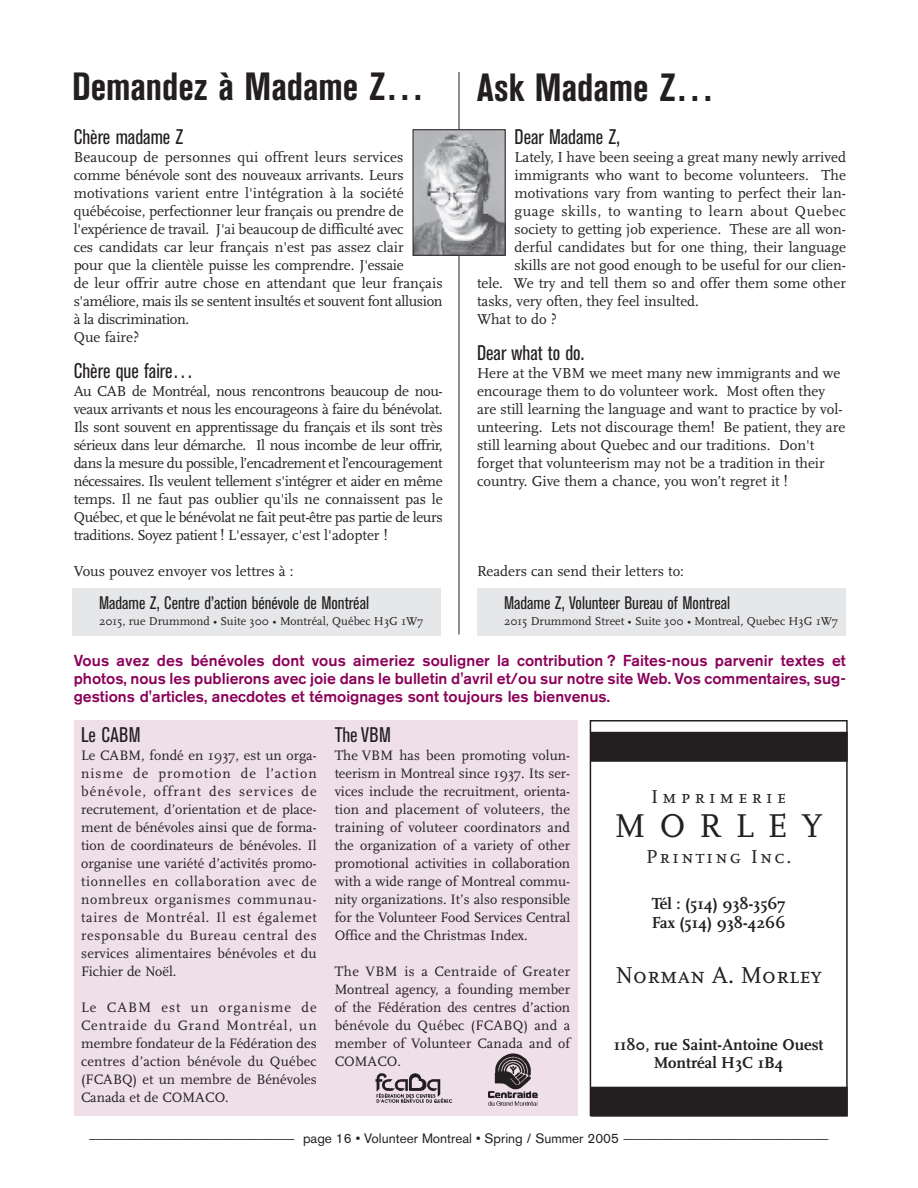
<style>
.page{position:relative;width:918px;height:1188px;background:#fff}
.page>*{position:absolute;margin:0;border:0;box-sizing:border-box;transform-origin:0 0}
.t1{font:700 condensed 39px "Akzidenz Grotesk BE";color:#231f20}
.t2{font:34.5px "Scala";letter-spacing:.4em;color:#231f20}
.t3{font:24px "Scala Caps";color:#231f20}
.t4{font:condensed 21px "Akzidenz Grotesk BE";color:#231f20}
.t5{font:19.5px "Scala Caps";letter-spacing:.1em;color:#231f20}
.t6{font:19.5px "Scala Caps";letter-spacing:.2em;color:#231f20}
.t7{font:condensed 18px "Akzidenz Grotesk BE";color:#231f20}
.t8{font:700 16.5px/19.5px "Scala";color:#231f20}
.t9{font:500 15.75px/18px "Akzidenz Grotesk BE";color:#8b0159;text-align:justify}
.t10{font:15.75px "Akzidenz Grotesk BE";color:#231f20}
.t11{font:15px/18px "Scala";color:#231f20}
.t12{font:15px "Scala";letter-spacing:.04em;color:#231f20}
.t13{font:14.25px/18px "Scala";color:#231f20;text-align:justify}
.t14{font:12px "Scala";color:#231f20}
</style>
<div class="page">
<div style="left:74px;top:720px;width:504px;height:396px;background:#efdfe8"></div>
<div style="left:477px;top:588px;width:369px;height:48px;background:#e6e7e9"></div>
<div style="left:590px;top:720px;width:258px;height:396px;border:2px solid #231f20"></div>
<div style="left:591px;top:1087px;width:257px;height:30px;background:#231f20"></div>
<div style="left:591px;top:732px;width:257px;height:30px;background:#231f20"></div>
<img style="left:488px;top:1053px;width:50px;height:53px">
<img style="left:375px;top:1073px;width:78px;height:30px">
<hr style="left:459px;top:72px;width:1px;height:562px;background:#231f20">
<img style="left:415px;top:131px;width:89px;height:123px">
<div style="left:413px;top:129px;width:93px;height:127px;border:1px solid #231f20"></div>
<div style="left:72px;top:588px;width:369px;height:48px;background:#e6e7e9"></div>
<h1 class="t1" style="left:72px;top:72px;width:354px">Demandez à Madame Z…</h1>
<h1 class="t1" style="left:477px;top:74px;width:239px">Ask Madame Z…</h1>
<h3 class="t4" style="left:74px;top:129px;width:111px">Chère madame Z</h3>
<p class="t11" style="left:74px;top:149px;width:371px">Beaucoup de personnes qui offrent leurs services comme bénévole sont des nouveaux arrivants. Leurs motivations varient entre l'intégration à la société québécoise, perfectionner leur français ou prendre de l'expérience de travail. J'ai beaucoup de difficulté avec<br>ces candidats car leur français n'est pas assez clair<br>pour que la clientèle puisse les comprendre. J'essaie<br>de leur offrir autre chose en attendant que leur français s'améliore, mais ils se sentent insultés et souvent font allusion à la discrimination.<br>Que faire?</p>
<h3 class="t4" style="left:74px;top:363px;width:121px">Chère que faire…</h3>
<p class="t11" style="left:74px;top:383px;width:371px;text-align:justify">Au CAB de Montréal, nous rencontrons beaucoup de nou&shy;veaux arrivants et nous les encourageons à faire du bénévolat.<br>Ils sont souvent en apprentissage du français et ils sont très sérieux dans leur démarche. Il nous incombe de leur offrir, dans la mesure du possible, l’encadrement et l’encouragement nécessaires. Ils veulent tellement s'intégrer et aider en même temps. Il ne faut pas oublier qu'ils ne connaissent pas le Québec, et que le bénévolat ne fait peut-être pas partie de leurs traditions. Soyez patient ! L'essayer, c'est l'adopter !</p>
<p class="t11" style="left:74px;top:563px;width:221px">Vous pouvez envoyer vos lettres à :</p>
<h3 class="t4" style="left:515px;top:129px;width:107px">Dear Madame Z,</h3>
<p class="t11" style="left:515px;top:149px;width:333px">Lately, I have been seeing a great many newly arrived</p>
<p class="t11" style="left:515px;top:167px;width:333px">immigrants who want to become volunteers. The</p>
<p class="t11" style="left:515px;top:185px;width:333px">motivations vary from wanting to perfect their lan-</p>
<p class="t12" style="left:515px;top:205px;width:333px">guage skills, to wanting to learn about Quebec</p>
<p class="t11" style="left:515px;top:221px;width:333px">society to getting job experience. These are all won-</p>
<p class="t11" style="left:515px;top:239px;width:333px">derful candidates but for one thing, their language</p>
<p class="t11" style="left:515px;top:257px;width:333px">skills are not good enough to be useful for our clien-</p>
<p class="t11" style="left:477px;top:275px;width:370px">tele. We try and tell them so and offer them some other</p>
<p class="t11" style="left:477px;top:293px;width:223px">tasks, very often, they feel insulted.</p>
<p class="t11" style="left:477px;top:311px;width:82px">What to do ?</p>
<h3 class="t4" style="left:477px;top:345px;width:109px">Dear what to do.</h3>
<p class="t11" style="left:477px;top:365px;width:370px">Here at the VBM we meet many new immigrants and we encourage them to do volunteer work. Most often they are still learning the language and want to practice by vol&shy;unteering. Lets not discourage them! Be patient, they are still learning about Quebec and our traditions. Don't forget that volunteerism may not be a tradition in their country. Give them a chance, you won’t regret it !</p>
<p class="t11" style="left:477px;top:563px;width:209px">Readers can send their letters to:</p>
<p class="t7" style="left:99px;top:596px;width:272px">Madame Z, Centre d’action bénévole de Montréal</p>
<p class="t14" style="left:99px;top:617px;width:326px">2015, rue Drummond • Suite 300 • Montréal, Québec H3G 1W7</p>
<p class="t9" style="left:74px;top:652px;width:774px">Vous avez des bénévoles dont vous aimeriez souligner la contribution ? Faites-nous parvenir textes et photos, nous les publierons avec joie dans le bulletin d'avril et/ou sur notre site Web. Vos commentaires, sug&shy;gestions d'articles, anecdotes et témoignages sont toujours les bienvenus.</p>
<p class="t7" style="left:504px;top:596px;width:228px">Madame Z, Volunteer Bureau of Montreal</p>
<p class="t14" style="left:504px;top:617px;width:335px">2015 Drummond Street • Suite 300 • Montreal, Quebec H3G 1W7</p>
<h3 class="t4" style="left:81px;top:727px;width:61px">Le CABM</h3>
<p class="t13" style="left:81px;top:748px;width:237px">Le CABM, fondé en 1937, est un orga&shy;nisme de promotion de l’action bénévole, offrant des services de recrutement, d’orientation et de place&shy;ment de bénévoles ainsi que de forma&shy;tion de coordinateurs de bénévoles. Il organise une variété d’activités promo&shy;tionnelles en collaboration avec de nombreux organismes communau&shy;taires de Montréal. Il est égalemet responsable du Bureau central des services alimentaires bénévoles et du Fichier de Noël.</p>
<p class="t13" style="left:81px;top:1000px;width:237px">Le CABM est un organisme de Centraide du Grand Montréal, un membre fondateur de la Fédération des centres d’action bénévole du Québec (FCABQ) et un membre de Bénévoles Canada et de COMACO.</p>
<h3 class="t4" style="left:335px;top:727px;width:58px">The VBM</h3>
<p class="t13" style="left:335px;top:748px;width:237px">The VBM has been promoting volun&shy;teerism in Montreal since 1937. Its ser&shy;vices include the recruitment, orienta&shy;tion and placement of voluteers, the training of voluteer coordinators and the organization of a variety of other promotional activities in collaboration with a wide range of Montreal commu&shy;nity organizations. It’s also responsible for the Volunteer Food Services Central Office and the Christmas Index.</p>
<p class="t13" style="left:335px;top:964px;width:237px">The VBM is a Centraide of Greater Montreal agency, a founding member of the Fédération des centres d’action bénévole du Québec (FCABQ) and a member of Volunteer Canada and of COMACO.</p>
<h3 class="t6" style="left:651px;top:784px;width:137px">Imprimerie</h3>
<h2 class="t2" style="left:615px;top:812px;width:209px">MORLEY</h2>
<h3 class="t5" style="left:646px;top:844px;width:147px">Printing Inc.</h3>
<p class="t8" style="left:652px;top:896px;width:135px">Tél : (514) 938-3567<br>Fax (514) 938-4266</p>
<h3 class="t3" style="left:616px;top:960px;width:208px">Norman A. Morley</h3>
<p class="t8" style="left:614px;top:1038px;width:211px;line-height:18px;text-align:center">1180, rue Saint-Antoine Ouest<br>Montréal H3C 1B4</p>
<p class="t10" style="left:90px;top:1127px;width:740px">__________________________ <sub>page</sub> <sub>16</sub> <sub>•</sub> <sub>Volunteer</sub> <sub>Montreal</sub> <sub>•</sub> <sub>Spring</sub> <sub>/</sub> <sub>Summer</sub> <sub>2005</sub> __________________________</p>
</div>
